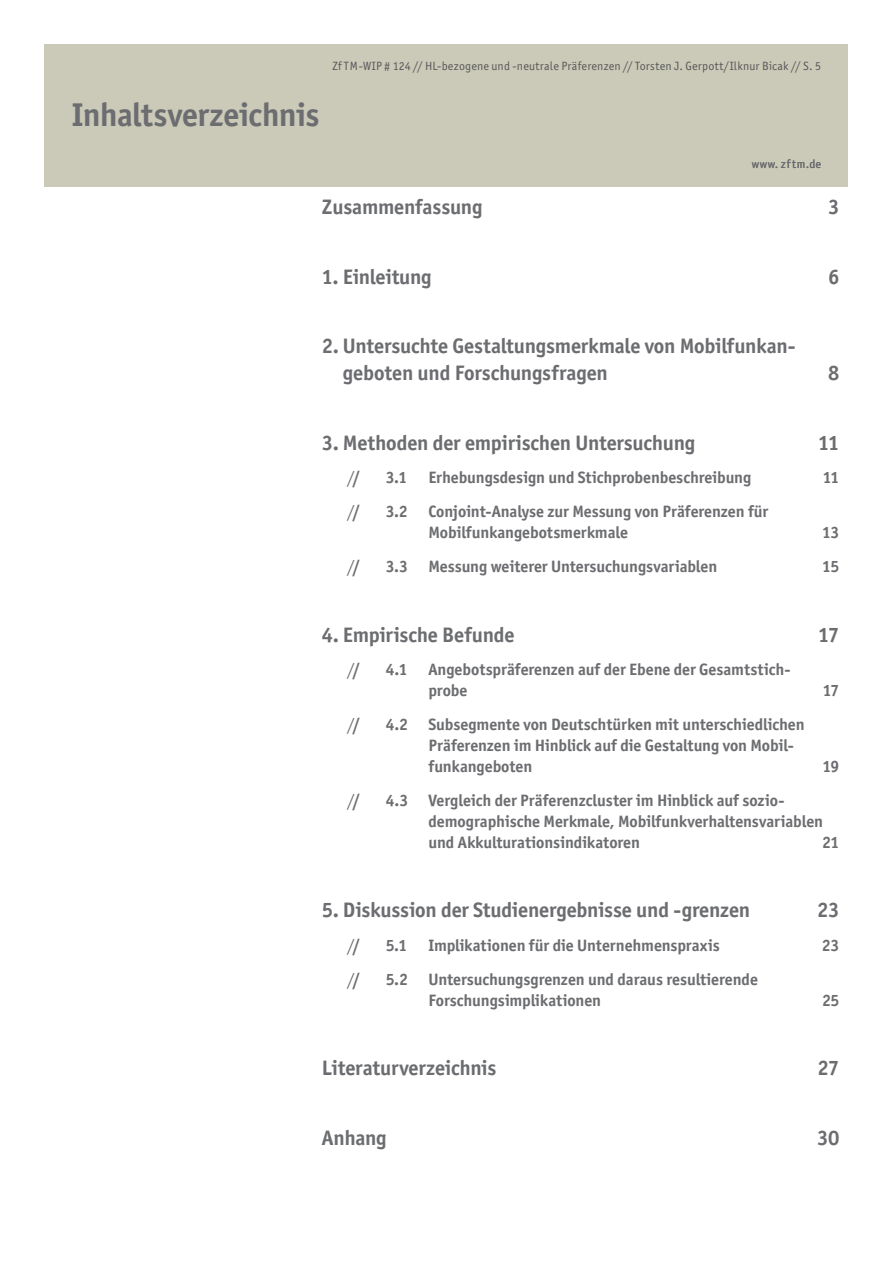
<style>
.page{position:relative;width:893px;height:1263px;background:#fff}
.page>*{position:absolute;margin:0;border:0;box-sizing:border-box;transform-origin:0 0}
.Inhalt_Head{font:700 33px "Officina Sans ITC Std";letter-spacing:-.015em;color:#6c6d70}
.Inhalt_Thema{font:700 21px/27px "Officina Sans ITC Std";letter-spacing:-.01em;color:#6c6d70}
.Inhalt_Subtitel{font:700 16.5px/21px "Officina Sans ITC Std";letter-spacing:-.005em;color:#6c6d70}
.t1{font:12px "Officina Sans ITC Std";letter-spacing:.02em;color:#57585a}
.t2{font:12px "Officina Sans ITC Std";letter-spacing:.055em;color:#57585a}
.s1{font-family:"Officina Serif ITC Std"}
.s2{font-weight:400}
</style>
<div class="page">
<div style="left:45px;top:45px;width:803px;height:142px;background:#cbc9b7"></div>
<p class="Inhalt_Head" style="left:72px;top:94px;width:249px">Inhaltsverzeichnis</p>
<p class="t1" style="left:333px;top:59px;width:490px">Zf TM-WIP <span class="s1">#</span> 124 // HL-bezogene und -neutrale Präferenzen // Torsten J. Gerpott/Ilknur Bicak // S. 5</p>
<p class="t2" style="left:752px;top:157px;width:71px">www. zftm.de</p>
<p class="Inhalt_Thema" style="left:322px;top:193px;width:162px">Zusammenfassung</p>
<p class="Inhalt_Thema" style="left:828px;top:193px;width:13px">3</p>
<p class="Inhalt_Thema" style="left:322px;top:263px;width:111px">1. Einleitung</p>
<p class="Inhalt_Thema" style="left:828px;top:263px;width:13px">6</p>
<p class="Inhalt_Thema" style="left:343px;top:332px;width:454px;text-indent:-21px">2. Untersuchte Gestaltungsmerkmale von Mobilfunkan&shy;geboten und Forschungsfragen</p>
<p class="Inhalt_Thema" style="left:828px;top:359px;width:13px">8</p>
<p class="Inhalt_Thema" style="left:322px;top:429px;width:375px">3. Methoden der empirischen Untersuchung</p>
<p class="Inhalt_Thema" style="left:818px;top:429px;width:23px">11</p>
<p class="Inhalt_Subtitel" style="left:347px;top:467px;width:15px"><span class="s2">/</span>//</p>
<p class="Inhalt_Subtitel" style="left:386px;top:467px;width:23px">3.1</p>
<p class="Inhalt_Subtitel" style="left:428px;top:467px;width:324px">Erhebungsdesign und Stichprobenbeschreibung</p>
<p class="Inhalt_Subtitel" style="left:823px;top:467px;width:18px">11</p>
<p class="Inhalt_Subtitel" style="left:347px;top:501px;width:15px"><span class="s2">/</span>//</p>
<p class="Inhalt_Subtitel" style="left:428px;top:501px;width:341px;text-indent:-43px">3.2 Conjoint-Analyse zur Messung von Präferenzen für<br>Mobilfunkangebotsmerkmale</p>
<p class="Inhalt_Subtitel" style="left:822px;top:522px;width:19px">13</p>
<p class="Inhalt_Subtitel" style="left:347px;top:556px;width:15px"><span class="s2">/</span>//</p>
<p class="Inhalt_Subtitel" style="left:386px;top:556px;width:333px">3.3 Messung weiterer Untersuchungsvariablen</p>
<p class="Inhalt_Subtitel" style="left:822px;top:556px;width:19px">15</p>
<p class="Inhalt_Thema" style="left:322px;top:621px;width:194px">4. Empirische Befunde</p>
<p class="Inhalt_Thema" style="left:818px;top:621px;width:23px">17</p>
<p class="Inhalt_Subtitel" style="left:347px;top:659px;width:15px"><span class="s2">/</span>//</p>
<p class="Inhalt_Subtitel" style="left:386px;top:659px;width:23px">4.1</p>
<p class="Inhalt_Subtitel" style="left:428px;top:659px;width:364px">Angebotspräferenzen auf der Ebene der Gesamtstich&shy;probe</p>
<p class="Inhalt_Subtitel" style="left:823px;top:680px;width:18px">17</p>
<p class="Inhalt_Subtitel" style="left:347px;top:714px;width:15px"><span class="s2">/</span>//</p>
<p class="Inhalt_Subtitel" style="left:428px;top:714px;width:378px;text-indent:-43px">4.2 Subsegmente von Deutschtürken mit unterschiedlichen<br>Präferenzen im Hinblick auf die Gestaltung von Mobil&shy;funkangeboten</p>
<p class="Inhalt_Subtitel" style="left:822px;top:756px;width:19px">19</p>
<p class="Inhalt_Subtitel" style="left:347px;top:789px;width:15px"><span class="s2">/</span>//</p>
<p class="Inhalt_Subtitel" style="left:428px;top:789px;width:396px;text-indent:-43px">4.3 Vergleich der Präferenzcluster im Hinblick auf sozio&shy;demographische Merkmale, Mobilfunkverhaltensvariablen und Akkulturationsindikatoren</p>
<p class="Inhalt_Subtitel" style="left:822px;top:831px;width:19px">21</p>
<p class="Inhalt_Thema" style="left:322px;top:896px;width:430px">5. Diskussion der Studienergebnisse und -grenzen</p>
<p class="Inhalt_Thema" style="left:817px;top:896px;width:24px">23</p>
<p class="Inhalt_Subtitel" style="left:347px;top:935px;width:15px"><span class="s2">/</span>//</p>
<p class="Inhalt_Subtitel" style="left:386px;top:935px;width:23px">5.1</p>
<p class="Inhalt_Subtitel" style="left:428px;top:935px;width:293px">Implikationen für die Unternehmenspraxis</p>
<p class="Inhalt_Subtitel" style="left:822px;top:935px;width:19px">23</p>
<p class="Inhalt_Subtitel" style="left:347px;top:968px;width:15px"><span class="s2">/</span>//</p>
<p class="Inhalt_Subtitel" style="left:428px;top:968px;width:331px;text-indent:-43px">5.2 Untersuchungsgrenzen und daraus resultierende<br>Forschungsimplikationen</p>
<p class="Inhalt_Subtitel" style="left:822px;top:989px;width:19px">25</p>
<p class="Inhalt_Thema" style="left:322px;top:1054px;width:176px">Literaturverzeichnis</p>
<p class="Inhalt_Thema" style="left:817px;top:1054px;width:24px">27</p>
<p class="Inhalt_Thema" style="left:322px;top:1124px;width:66px">Anhang</p>
<p class="Inhalt_Thema" style="left:817px;top:1124px;width:24px">30</p>
</div>
